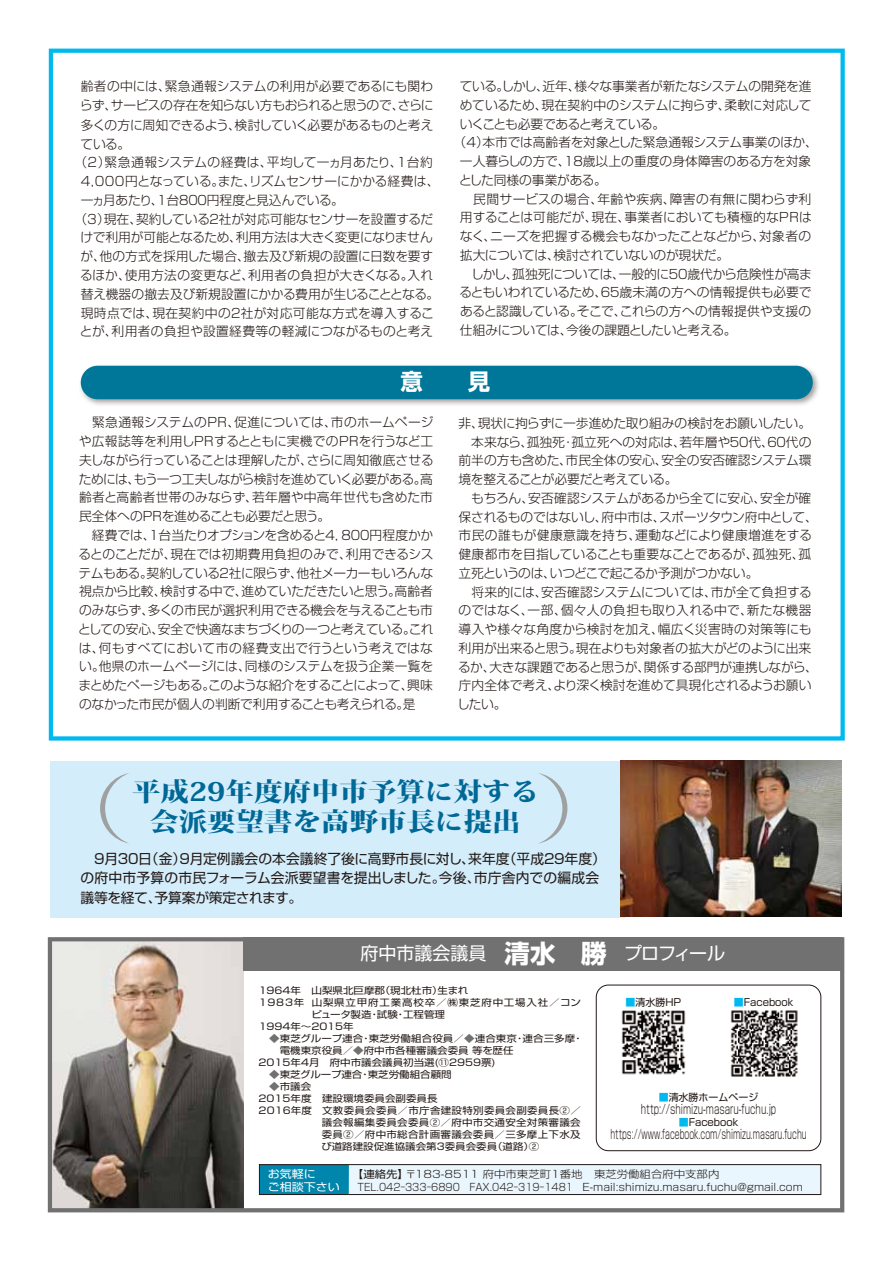
<style>
.page{position:relative;width:893px;height:1263px;background:#fff}
.page>*{position:absolute;margin:0;border:0;box-sizing:border-box;transform-origin:0 0}
.t1{font:800 25.65px/30px "Koz Min Pro";color:#006896;text-align:center;scale:1.11 1}
.t2{font:700 22.5px "Shin Go Pro";color:#fff}
.t3{font:18px "Shin Go Pro";color:#fff}
.t4{font:13.8px/19.5px "Shin Go Pro";letter-spacing:-.005em;color:#221815}
.t5{font:300 12.9px "Shin Go Pro";color:#221815;scale:.6 1}
.t6{font:300 12.9px "Shin Go Pro";color:#221815;scale:.67 1}
.t7{font:300 12.75px/18.8px "Shin Go Pro";letter-spacing:-.015em;color:#221815}
.t8{font:300 12.75px "Shin Go Pro";letter-spacing:.01em;color:#221815}
.t9{font:300 12.75px "Shin Go Pro";letter-spacing:.025em;color:#221815}
.t10{font:300 12.75px "Shin Go Pro";letter-spacing:.02em;color:#221815}
.t11{font:300 12.75px "Shin Go Pro";letter-spacing:-.045em;color:#221815}
.t12{font:300 12.75px "Shin Go Pro";letter-spacing:.015em;color:#221815}
.t13{font:300 12.75px "Shin Go Pro";letter-spacing:.005em;color:#221815}
.t14{font:300 12.75px "Shin Go Pro";letter-spacing:-.06em;color:#221815}
.t15{font:10.8px/12.8px "Shin Go Pro";color:#fff;scale:1.11 1}
.t16{font:300 10.2px/12.8px "Shin Go Pro";color:#221815;scale:1.11 1}
.t17{font:10.05px "Shin Go Pro";color:#221815}
.t18{font:9.45px "Shin Go Pro";color:#221815;scale:1.11 1}
.t19{font:9.45px "Shin Go Pro";letter-spacing:.03em;color:#221815;scale:1.11 1}
.t20{font:9.45px "Shin Go Pro";letter-spacing:.075em;color:#221815;scale:1.11 1}
.s1{font-weight:700;font-size:25.5px}
.s2{color:#727171}
.s3{color:#00b9ef}
.s4{font-weight:400}
</style>
<div class="page">
<div style="left:51px;top:761px;width:575px;height:156px;background:#d3edfb"></div>
<img style="left:80px;top:365px;width:739px;height:40px">
<div style="left:81px;top:366px;width:732px;height:33px;background:#007698;border-radius:17px"></div>
<div style="left:49px;top:49px;width:796px;height:692px;border:4px solid #00b9ef"></div>
<svg style="left:100px;top:773px;width:29px;height:71px"></svg>
<svg style="left:538px;top:773px;width:29px;height:71px"></svg>
<div style="left:349px;top:1164px;width:472px;height:31px;background:#eaf6fd;border:1px solid #221815"></div>
<div style="left:259px;top:1164px;width:90px;height:31px;background:#0086ac;border:1px solid #221815"></div>
<img style="left:53px;top:942px;width:190px;height:265px">
<div style="left:243px;top:938px;width:599px;height:33px;background:#727171"></div>
<img style="left:621px;top:1010px;width:65px;height:65px">
<img style="left:730px;top:1010px;width:68px;height:67px">
<div style="left:48px;top:937px;width:796px;height:275px;border:4px solid #727171"></div>
<div style="left:596px;top:985px;width:225px;height:166px;border:1px solid #221815;border-radius:12px"></div>
<img style="left:621px;top:761px;width:221px;height:156px">
<p class="t8" style="left:81px;top:76px;width:354px">齢者の中には、緊急通報システムの利用が必要であるにも関わ</p>
<p class="t11" style="left:80px;top:95px;width:355px">らず、サービスの存在を知らない方もおられると思うので、さらに</p>
<p class="t7" style="left:81px;top:114px;width:354px">多くの方に周知できるよう、検討していく必要があるものと考え</p>
<p class="t7" style="left:81px;top:133px;width:51px">ている。</p>
<p class="t12" style="left:74px;top:152px;width:360px">（2）緊急通報システムの経費は、平均して一ヵ月あたり、1台約</p>
<p class="t7" style="left:81px;top:170px;width:360px">4,000円となっている。また、リズムセンサーにかかる経費は、</p>
<p class="t14" style="left:81px;top:190px;width:265px">一ヵ月あたり、１台８００円程度と見込んでいる。</p>
<p class="t7" style="left:74px;top:208px;width:360px">（3）現在、契約している２社が対応可能なセンサーを設置するだ</p>
<p class="t7" style="left:81px;top:227px;width:354px">けで利用が可能となるため、利用方法は大きく変更になりません</p>
<p class="t7" style="left:81px;top:245px;width:354px">が、他の方式を採用した場合、撤去及び新規の設置に日数を要す</p>
<p class="t9" style="left:80px;top:265px;width:355px">るほか、使用方法の変更など、利用者の負担が大きくなる。入れ</p>
<p class="t7" style="left:81px;top:283px;width:360px">替え機器の撤去及び新規設置にかかる費用が生じることとなる。</p>
<p class="t10" style="left:81px;top:302px;width:355px">現時点では、現在契約中の２社が対応可能な方式を導入するこ</p>
<p class="t10" style="left:80px;top:321px;width:355px">とが、利用者の負担や設置経費等の軽減につながるものと考え</p>
<p class="t7" style="left:460px;top:75px;width:353px">ている。しかし、近年、様々な事業者が新たなシステムの開発を進</p>
<p class="t7" style="left:460px;top:94px;width:353px">めているため、現在契約中のシステムに拘らず、柔軟に対応して</p>
<p class="t11" style="left:460px;top:113px;width:207px">いくことも必要であると考えている。</p>
<p class="t7" style="left:454px;top:131px;width:366px">（4）本市では高齢者を対象とした緊急通報システム事業のほか、</p>
<p class="t13" style="left:460px;top:151px;width:353px">一人暮らしの方で、１８歳以上の重度の身体障害のある方を対象</p>
<p class="t7" style="left:459px;top:169px;width:149px">とした同様の事業がある。</p>
<p class="t9" style="left:460px;top:188px;width:353px">　民間サービスの場合、年齢や疾病、障害の有無に関わらず利</p>
<p class="t8" style="left:460px;top:207px;width:353px">用することは可能だが、現在、事業者においても積極的なＰＲは</p>
<p class="t7" style="left:460px;top:225px;width:353px">なく、ニーズを把握する機会もなかったことなどから、対象者の</p>
<p class="t7" style="left:460px;top:244px;width:271px">拡大については、検討されていないのが現状だ。</p>
<p class="t7" style="left:460px;top:263px;width:354px">　しかし、孤独死については、一般的に５０歳代から危険性が高ま</p>
<p class="t7" style="left:459px;top:282px;width:354px">るともいわれているため、６５歳未満の方への情報提供も必要で</p>
<p class="t7" style="left:460px;top:300px;width:353px">あると認識している。そこで、これらの方への情報提供や支援の</p>
<p class="t7" style="left:460px;top:319px;width:278px">仕組みについては、今後の課題としたいと考える。</p>
<h2 class="t2" style="left:400px;top:364px;width:91px">意　　見</h2>
<p class="t7" style="left:78px;top:412px;width:357px">　緊急通報システムのＰＲ、促進については、市のホームページや広報誌等を利用しＰＲするとともに実機でのＰＲを行うなど工夫しながら行っていることは理解したが、さらに周知徹底させるためには、もう一つ工夫しながら検討を進めていく必要がある。高齢者と高齢者世帯のみならず、若年層や中高年世代も含めた市民全体へのＰＲを進めることも必要だと思う。<br>　経費では、１台当たりオプションを含めると４，８００円程度かかるとのことだが、現在では初期費用負担のみで、利用できるシステムもある。契約している２社に限らず、他社メーカーもいろんな視点から比較、検討する中で、進めていただきたいと思う。高齢者のみならず、多くの市民が選択利用できる機会を与えることも市としての安心、安全で快適なまちづくりの一つと考えている。これは、何もすべてにおいて市の経費支出で行うという考えではない。他県のホームページには、同様のシステムを扱う企業一覧をまとめたページもある。このような紹介をすることによって、興味のなかった市民が個人の判断で利用することも考えられる。是</p>
<p class="t7" style="left:457px;top:412px;width:362px">非、現状に拘らずに一歩進めた取り組みの検討をお願いしたい。　本来なら、孤独死・孤立死への対応は、若年層や５０代、６０代の前半の方も含めた、市民全体の安心、安全の安否確認システム環境を整えることが必要だと考えている。<br>　もちろん、安否確認システムがあるから全てに安心、安全が確保されるものではないし、府中市は、スポーツタウン府中として、市民の誰もが健康意識を持ち、運動などにより健康増進をする健康都市を目指していることも重要なことであるが、孤独死、孤立死というのは、いつどこで起こるか予測がつかない。<br>　将来的には、安否確認システムについては、市が全て負担するのではなく、一部、個々人の負担も取り入れる中で、新たな機器導入や様々な角度から検討を加え、幅広く災害時の対策等にも利用が出来ると思う。現在よりも対象者の拡大がどのように出来るか、大きな課題であると思うが、関係する部門が連携しながら、庁内全体で考え、より深く検討を進めて具現化されるようお願いしたい。</p>
<h1 class="t1" style="left:132px;top:775px;width:368px">平成29年度府中市予算に対する会派要望書を高野市長に提出</h1>
<p class="t4" style="left:80px;top:847px;width:527px">　９月３０日（金）９月定例議会の本会議終了後に高野市長に対し、来年度（平成２９年度）の府中市予算の市民フォーラム会派要望書を提出しました。今後、市庁舎内での編成会議等を経て、予算案が策定されます。</p>
<h3 class="t3" style="left:361px;top:939px;width:366px">府中市議会議員　<span class="s1">清水　勝</span>　プロフィール</h3>
<p class="t18" style="left:259px;top:983px;width:190px">1964年　山梨県北巨摩郡（現北杜市）生まれ</p>
<p class="t20" style="left:259px;top:995px;width:292px">1983年 山梨県立甲府工業高校卒／㈱東芝府中工場入社／コン</p>
<p class="t18" style="left:311px;top:1007px;width:122px">ピュータ製造・試験・工程管理</p>
<p class="t18" style="left:259px;top:1019px;width:87px">1994年～2015年</p>
<p class="t18" style="left:269px;top:1031px;width:284px"><span class="s2">◆</span>東芝グループ連合・東芝労働組合役員／<span class="s2">◆</span>連合東京・連合三多摩・</p>
<p class="t18" style="left:280px;top:1043px;width:212px">電機東京役員／<span class="s2">◆</span>府中市各種審議会委員 等を歴任</p>
<p class="t18" style="left:259px;top:1055px;width:215px">2015年4月 府中市議会議員初当選(⑪2959票)</p>
<p class="t18" style="left:269px;top:1067px;width:166px"><span class="s2">◆</span>東芝グループ連合・東芝労働組合顧問</p>
<p class="t18" style="left:269px;top:1079px;width:39px"><span class="s2">◆</span>市議会</p>
<p class="t18" style="left:259px;top:1091px;width:163px">2015年度　建設環境委員会副委員長</p>
<p class="t19" style="left:259px;top:1103px;width:292px">2016年度 文教委員会委員／市庁舎建設特別委員会副委員長②／</p>
<p class="t19" style="left:322px;top:1115px;width:235px">議会報編集委員会委員②／府中市交通安全対策審議会</p>
<p class="t19" style="left:322px;top:1127px;width:235px">委員②／府中市総合計画審議会委員／三多摩上下水及</p>
<p class="t18" style="left:321px;top:1139px;width:198px">び道路建設促進協議会第3委員会委員（道路）②</p>
<p class="t17" style="left:626px;top:994px;width:57px"><span class="s3">■</span>清水勝HP</p>
<p class="t17" style="left:734px;top:994px;width:61px"><span class="s3">■</span>Facebook</p>
<p class="t17" style="left:659px;top:1089px;width:101px"><span class="s3">■</span>清水勝ホームページ</p>
<p class="t6" style="left:641px;top:1098px;width:204px">http://shimizu-masaru-fuchu.jp</p>
<p class="t17" style="left:679px;top:1114px;width:61px"><span class="s3">■</span>Facebook</p>
<p class="t5" style="left:610px;top:1123px;width:329px">https://www.facebook.com/shimizu.masaru.fuchu</p>
<p class="t15" style="left:268px;top:1166px;width:66px">お気軽に<br>ご相談下さい</p>
<p class="t16" style="left:358px;top:1167px;width:403px;text-indent:-6px"><span class="s4">【連絡先】</span>〒183-8511 府中市東芝町1番地　東芝労働組合府中支部内<br>TEL.042－333－6890　FAX.042－319－1481　E-mail:shimizu.masaru.fuchu@gmail.com</p>
</div>
